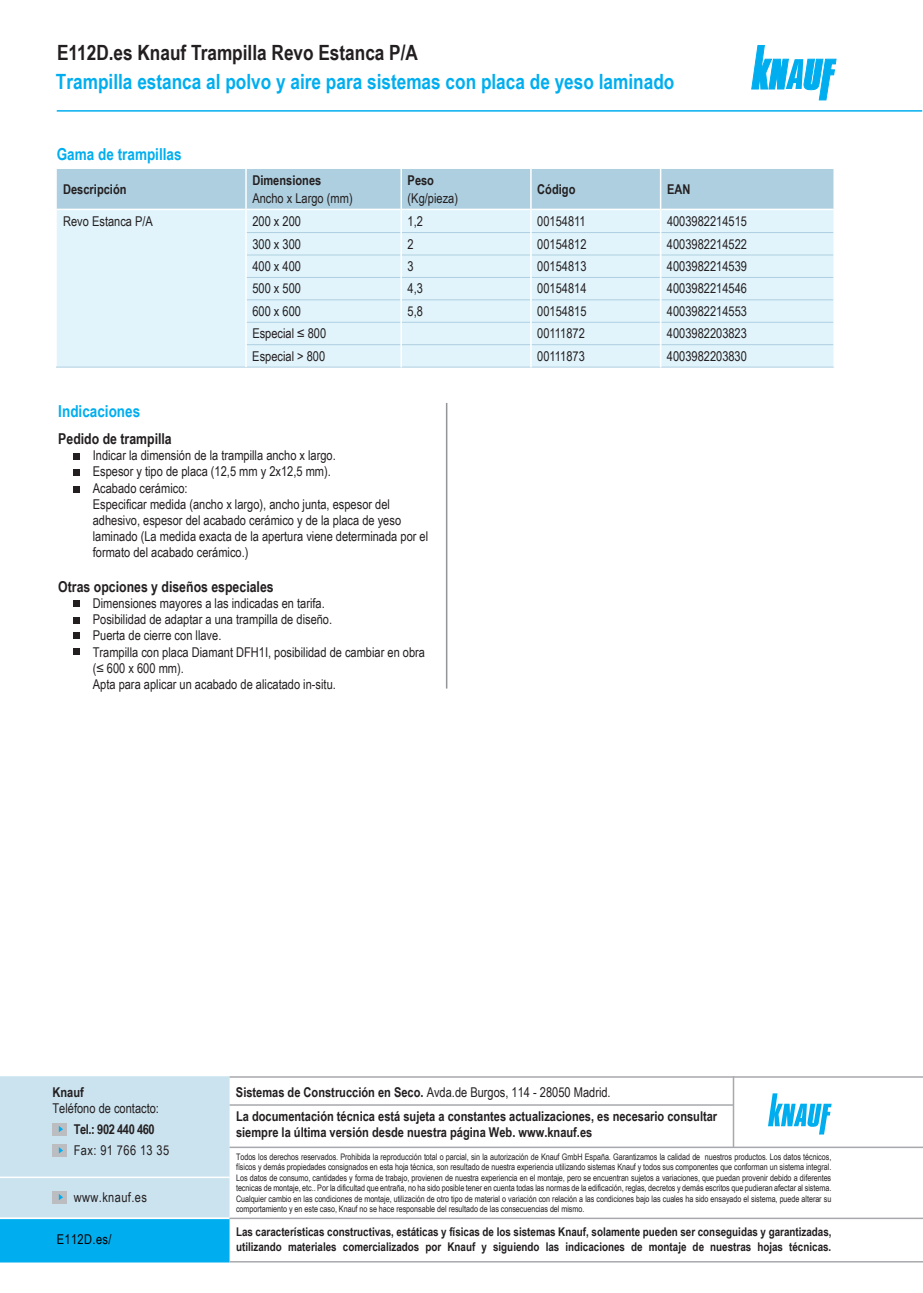
<style>
.page{position:relative;width:923px;height:1293px;background:#fff}
.page>*{position:absolute;margin:0;border:0;box-sizing:border-box;transform-origin:0 0}
.t1{font:700 21px "Arial Narrow";color:#00aeef}
.t2{font:700 21px "Arial Narrow";color:#231f20}
.t3{font:700 16.5px "Arial Narrow";color:#00aeef}
.t4{font:700 15px "Arial Narrow";color:#231f20}
.t5{font:13.5px/16.2px "Arial Narrow";color:#231f20}
.t6{font:700 13.5px/16.2px "Arial Narrow";color:#231f20}
.t7{font:13.5px "Arial Narrow";letter-spacing:.03em;color:#231f20}
.t8{font:700 13.5px "Arial Narrow";letter-spacing:-.03em;color:#231f20}
.t9{font:13.5px "Arial Narrow";letter-spacing:.03em;color:#000001}
.t10{font:700 12px/14.4px "Arial Narrow";color:#231f20}
.t11{font:9px/10.5px "Arial Narrow";letter-spacing:-.005em;color:#231f20;text-align:justify}
.t12{font:8.85px "Arial Narrow";letter-spacing:-.005em;color:#231f20}
.s1{font-weight:700}
.s2{font-size:8.85px}
</style>
<div class="page">
<div style="left:0;top:1076px;width:230px;height:141px;background:#cbe3ef"></div>
<div style="left:0;top:1218px;width:230px;height:44px;background:#00aeef"></div>
<hr style="left:0;top:1217px;width:230px;height:2px;background:#fff">
<hr style="left:0;top:1176px;width:230px;height:2px;background:#fff">
<svg style="left:768px;top:1093px;width:64px;height:41px"></svg>
<hr style="left:230px;top:1217px;width:693px;height:2px;background:#a8a9ad">
<hr style="left:230px;top:1261px;width:693px;height:1px;background:#a8a9ad">
<hr style="left:230px;top:1146px;width:693px;height:2px;background:#a8a9ad">
<hr style="left:733px;top:1076px;width:1px;height:71px;background:#a8a9ad">
<hr style="left:230px;top:1104px;width:503px;height:2px;background:#a8a9ad">
<hr style="left:230px;top:1076px;width:693px;height:2px;background:#a8a9ad">
<div style="left:53px;top:1144px;width:14px;height:13px;background:#bcbdc0"></div>
<svg style="left:59px;top:1147px;width:4px;height:6px"></svg>
<div style="left:53px;top:1123px;width:14px;height:12px;background:#bcbdc0"></div>
<svg style="left:59px;top:1126px;width:4px;height:6px"></svg>
<div style="left:53px;top:1191px;width:14px;height:12px;background:#bcbdc0"></div>
<svg style="left:59px;top:1194px;width:4px;height:6px"></svg>
<hr style="left:446px;top:403px;width:1px;height:285px;background:#939598">
<hr style="left:56px;top:367px;width:778px;height:1px;background:#aecfe0">
<svg style="left:57px;top:169px;width:777px;height:198px;background:#d5ebf5"></svg>
<hr style="left:833px;top:345px;width:2px;height:22px;background:#fff">
<hr style="left:833px;top:209px;width:2px;height:24px;background:#fff">
<hr style="left:833px;top:233px;width:2px;height:22px;background:#fff">
<hr style="left:245px;top:209px;width:2px;height:24px;background:#fff">
<hr style="left:245px;top:233px;width:2px;height:22px;background:#fff">
<hr style="left:245px;top:255px;width:2px;height:22px;background:#fff">
<hr style="left:245px;top:277px;width:2px;height:23px;background:#fff">
<hr style="left:245px;top:300px;width:2px;height:22px;background:#fff">
<hr style="left:245px;top:322px;width:2px;height:23px;background:#fff">
<hr style="left:245px;top:345px;width:2px;height:22px;background:#fff">
<div style="left:74px;top:453px;width:6px;height:7px;background:#231f20"></div>
<svg style="left:74px;top:486px;width:6px;height:6px"></svg>
<svg style="left:74px;top:600px;width:6px;height:6px"></svg>
<svg style="left:74px;top:469px;width:6px;height:6px"></svg>
<svg style="left:74px;top:617px;width:6px;height:6px"></svg>
<svg style="left:74px;top:632px;width:6px;height:6px"></svg>
<svg style="left:74px;top:649px;width:6px;height:6px"></svg>
<svg style="left:752px;top:45px;width:84px;height:55px"></svg>
<hr style="left:57px;top:110px;width:865px;height:2px;background:#00aeef">
<h1 class="t2" style="left:57px;top:37px;width:362px">E112D.es Knauf Trampilla Revo Estanca P/A</h1>
<h1 class="t1" style="left:56px;top:66px;width:620px">Trampilla estanca al polvo y aire para sistemas con placa de yeso laminado</h1>
<p class="t3" style="left:57px;top:142px;width:126px">Gama de trampillas</p>
<p class="t6" style="left:63px;top:180px;width:65px">Descripción</p>
<p class="t6" style="left:252px;top:171px;width:70px">Dimensiones</p>
<p class="t5" style="left:252px;top:190px;width:102px">Ancho x Largo (mm)</p>
<p class="t6" style="left:408px;top:171px;width:28px">Peso</p>
<p class="t5" style="left:408px;top:190px;width:52px">(Kg/pieza)</p>
<p class="t6" style="left:537px;top:180px;width:40px">Código</p>
<p class="t6" style="left:667px;top:180px;width:25px">EAN</p>
<p class="t5" style="left:63px;top:213px;width:91px">Revo Estanca P/A</p>
<p class="t5" style="left:252px;top:213px;width:50px">200 x 200</p>
<p class="t5" style="left:408px;top:213px;width:17px">1,2</p>
<p class="t5" style="left:537px;top:213px;width:50px">00154811</p>
<p class="t5" style="left:667px;top:213px;width:82px">4003982214515</p>
<p class="t5" style="left:252px;top:235px;width:50px">300 x 300</p>
<p class="t5" style="left:408px;top:235px;width:8px">2</p>
<p class="t5" style="left:537px;top:235px;width:51px">00154812</p>
<p class="t5" style="left:667px;top:235px;width:82px">4003982214522</p>
<p class="t5" style="left:252px;top:258px;width:50px">400 x 400</p>
<p class="t5" style="left:408px;top:258px;width:8px">3</p>
<p class="t5" style="left:537px;top:258px;width:51px">00154813</p>
<p class="t5" style="left:667px;top:258px;width:82px">4003982214539</p>
<p class="t5" style="left:252px;top:280px;width:50px">500 x 500</p>
<p class="t5" style="left:408px;top:280px;width:17px">4,3</p>
<p class="t5" style="left:537px;top:280px;width:51px">00154814</p>
<p class="t5" style="left:667px;top:280px;width:82px">4003982214546</p>
<p class="t5" style="left:252px;top:302px;width:50px">600 x 600</p>
<p class="t5" style="left:408px;top:302px;width:17px">5,8</p>
<p class="t5" style="left:537px;top:302px;width:51px">00154815</p>
<p class="t5" style="left:667px;top:302px;width:82px">4003982214553</p>
<p class="t5" style="left:252px;top:325px;width:75px">Especial ≤ 800</p>
<p class="t5" style="left:537px;top:325px;width:49px">00111872</p>
<p class="t5" style="left:667px;top:325px;width:82px">4003982203823</p>
<p class="t5" style="left:252px;top:347px;width:74px">Especial &gt; 800</p>
<p class="t5" style="left:537px;top:347px;width:49px">00111873</p>
<p class="t5" style="left:667px;top:347px;width:82px">4003982203830</p>
<p class="t3" style="left:58px;top:399px;width:83px">Indicaciones</p>
<p class="t4" style="left:58px;top:427px;width:115px">Pedido de trampilla</p>
<p class="t5" style="left:93px;top:447px;width:337px">Indicar la dimensión de la trampilla ancho x largo.<br>Espesor y tipo de placa (12,5 mm y 2x12,5 mm).<br>Acabado cerámico:<br>Especificar medida (ancho x largo), ancho junta, espesor del adhesivo, espesor del acabado cerámico y de la placa de yeso laminado (La medida exacta de la apertura viene determinada por el formato del acabado cerámico.)</p>
<p class="t4" style="left:58px;top:575px;width:217px">Otras opciones y diseños especiales</p>
<p class="t5" style="left:93px;top:594px;width:334px">Dimensiones mayores a las indicadas en tarifa.<br>Posibilidad de adaptar a una trampilla de diseño.<br>Puerta de cierre con llave.<br>Trampilla con placa Diamant DFH1I, posibilidad de cambiar en obra (≤ 600 x 600 mm).<br>Apta para aplicar un acabado de alicatado in-situ.</p>
<p class="t6" style="left:53px;top:1083px;width:33px">Knauf</p>
<p class="t5" style="left:53px;top:1100px;width:108px">Teléfono de contacto:</p>
<p class="t8" style="left:74px;top:1119px;width:82px">Tel.: 902 440 460</p>
<p class="t7" style="left:74px;top:1140px;width:97px">Fax: 91 766 13 35</p>
<p class="t7" style="left:74px;top:1187px;width:75px">www.knauf.es</p>
<p class="t9" style="left:57px;top:1229px;width:56px">E112D.es/</p>
<p class="t5" style="left:236px;top:1084px;width:376px"><span class="s1">Sistemas de Construcción en Seco.</span> Avda.de Burgos, 114 - 28050 Madrid.</p>
<p class="t6" style="left:236px;top:1107px;width:483px">La documentación técnica está sujeta a constantes actualizaciones, es necesario consultar siempre la última versión desde nuestra página Web. www.knauf.es</p>
<p class="t11" style="left:236px;top:1151px;width:597px">Todos los derechos reservados. Prohibida la reproducción total o parcial, sin la autorización de Knauf GmbH España. Garantizamos la calidad de nuestros productos. Los datos técnicos, físicos y demás propiedades consignados en esta hoja técnica, son resultado de nuestra experiencia utilizando sistemas Knauf y todos sus componentes que conforman un sistema integral.<br>Los datos de consumo, cantidades y forma de trabajo, provienen de nuestra experiencia en el montaje, pero se encuentran sujetos a variaciones, que puedan provenir debido a diferentes tecnicas de montaje, etc.. Por la dificultad que entraña, no ha sido posible tener en cuenta todas las normas de la edificación, reglas, decretos y demás escritos que pudieran afectar al sistema.</p>
<p class="t12" style="left:236px;top:1192px;width:597px">Cualquier cambio en las condiciones de montaje, utilización de otro tipo de material o variación con relación a las condiciones bajo las cuales ha sido ensayado el sistema, puede alterar su</p>
<p class="t11" style="left:236px;top:1204px;width:350px"><span class="s2">com</span>portamiento y en este caso, Knauf no se hace responsable del resultado de las consecuencias del mismo.</p>
<p class="t10" style="left:236px;top:1224px;width:597px">Las características constructivas, estáticas y físicas de los sistemas Knauf, solamente pueden ser conseguidas y garantizadas, utilizando materiales comercializados por Knauf y siguiendo las indicaciones de montaje de nuestras hojas técnicas.</p>
</div>
